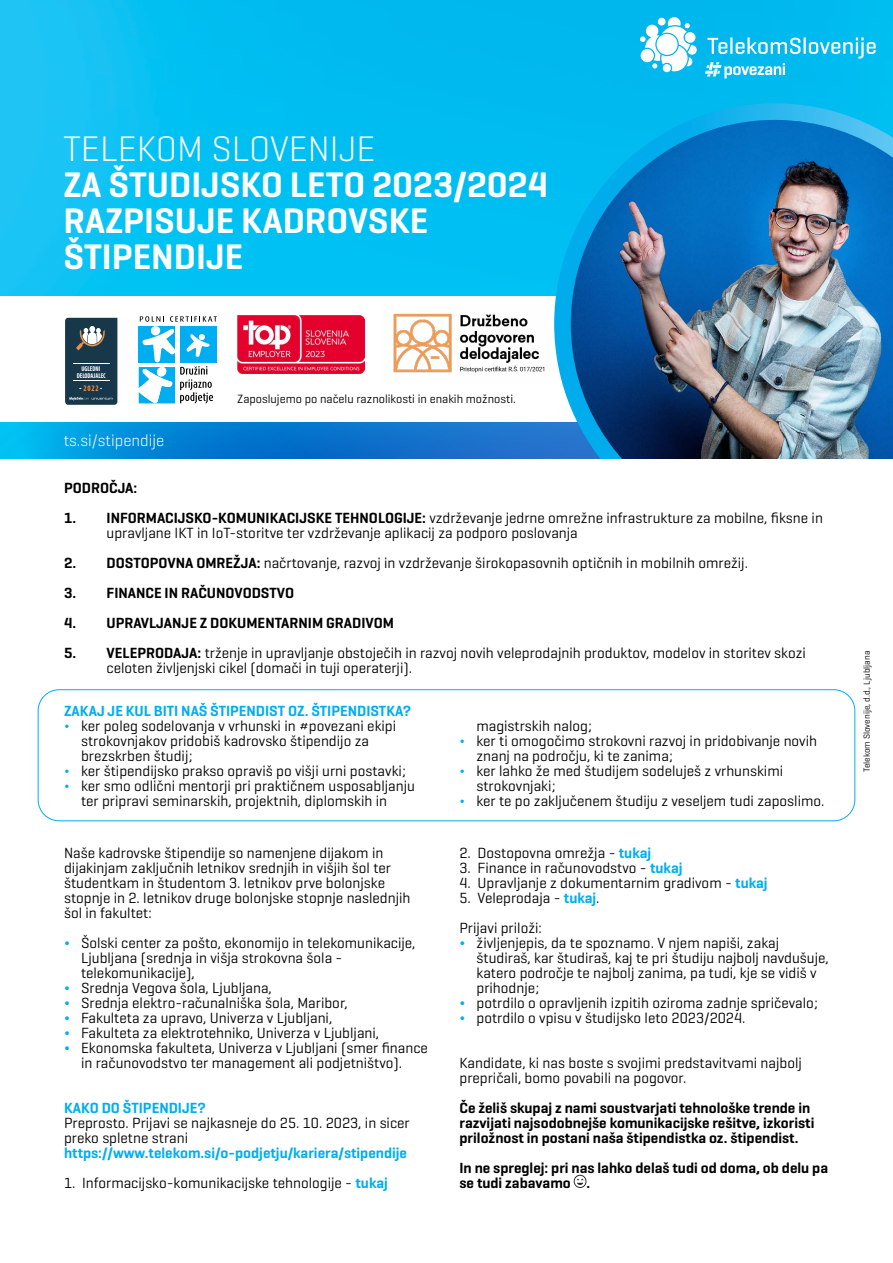
<style>
.page{position:relative;width:893px;height:1263px;background:#fff}
.page>*{position:absolute;margin:0;border:0;box-sizing:border-box;transform-origin:0 0}
.t1{font:600 36.15px/36px "Geogrotesque";color:#fff}
.t2{font:300 36.15px "Geogrotesque";color:#fff}
.t3{font:300 16.5px "Geogrotesque";color:#fff}
.t4{font:15px/15px "Geogrotesque";color:#000}
.t5{font:600 15px/15px "Geogrotesque";color:#000}
.t6{font:600 15px "Geogrotesque";color:#00aeef}
.t7{font:12.15px "Geogrotesque";color:#000}
.t8{font:9px "Geogrotesque";color:#000}
.t9{font:700 condensed 8.4px "Myriad Pro";color:#ee8f45;scale:.89 1}
.t10{font:700 condensed 7.05px/6.9px "Myriad Pro";color:#fff;text-align:center;scale:.89 1}
.s1{font-family:"Roboto Condensed";font-stretch:normal;color:#fff}
.s2{font-weight:600}
.s3{color:#00aeef}
.s4{font-weight:600;color:#00aeef}
</style>
<div class="page">
<img style="left:0;top:0;width:893px;height:459px">
<svg style="left:11px;top:421px;width:263px;height:38px;background:#0693da"></svg>
<svg style="left:274px;top:421px;width:280px;height:38px;background:#1975cb"></svg>
<svg style="left:705px;top:62px;width:80px;height:17px"></svg>
<svg style="left:707px;top:37px;width:93px;height:17px"></svg>
<hr style="left:803px;top:37px;width:3px;height:17px;background:#fff">
<svg style="left:809px;top:37px;width:67px;height:22px"></svg>
<svg style="left:640px;top:17px;width:57px;height:54px"></svg>
<div style="left:0;top:296px;width:649px;height:125px;background:#fff"></div>
<svg style="left:139px;top:316px;width:78px;height:88px"></svg>
<svg style="left:65px;top:318px;width:52px;height:87px;background:#2e4859"></svg>
<img style="left:237px;top:316px;width:128px;height:58px">
<img style="left:393px;top:313px;width:152px;height:60px">
<svg style="left:554px;top:103px;width:339px;height:356px;background:#19b8ed"></svg>
<img style="left:571px;top:120px;width:322px;height:339px">
<div style="left:38px;top:689px;width:817px;height:132px;border:1px solid #00aeef;border-radius:21px"></div>
<svg style="left:574px;top:1175px;width:12px;height:13px"></svg>
<h1 class="t2" style="left:64px;top:126px;width:313px">TELEKOM SLOVENIJE</h1>
<h1 class="t1" style="left:64px;top:167px;width:486px">ZA ŠTUDIJSKO LETO 2023/2024<br>RAZPISUJE KADROVSKE<br>ŠTIPENDIJE</h1>
<p class="t10" style="left:77px;top:365px;width:34px">UGLEDNI<br>DELODAJALEC</p>
<p class="t9" style="left:79px;top:383px;width:28px"><span class="s1">-</span> 2022<span class="s1">-</span></p>
<p class="t3" style="left:64px;top:430px;width:102px">ts.si/stipendije</p>
<p class="t7" style="left:237px;top:391px;width:280px">Zaposlujemo po načelu raznolikosti in enakih možnosti.</p>
<p class="t5" style="left:64px;top:480px;width:75px">PODROČJA:</p>
<p class="t4" style="left:107px;top:510px;width:718px;text-indent:-43px"><span class="s2">1. INFORMACIJSKO-KOMUNIKACIJSKE TEHNOLOGIJE:</span> vzdrževanje jedrne omrežne infrastrukture za mobilne, fiksne in upravljane IKT in IoT-storitve ter vzdrževanje aplikacij za podporo poslovanja</p>
<p class="t4" style="left:64px;top:555px;width:685px"><span class="s2">2. DOSTOPOVNA OMREŽJA:</span> načrtovanje, razvoj in vzdrževanje širokopasovnih optičnih in mobilnih omrežij.</p>
<p class="t5" style="left:64px;top:585px;width:232px">3. FINANCE IN RAČUNOVODSTVO</p>
<p class="t5" style="left:64px;top:615px;width:331px">4. UPRAVLJANJE Z DOKUMENTARNIM GRADIVOM</p>
<p class="t4" style="left:107px;top:645px;width:701px;text-indent:-43px"><span class="s2">5. VELEPRODAJA:</span> trženje in upravljanje obstoječih in razvoj novih veleprodajnih produktov, modelov in storitev skozi celoten življenjski cikel (domači in tuji operaterji).</p>
<p class="t6" style="left:64px;top:701px;width:349px">ZAKAJ JE KUL BITI NAŠ ŠTIPENDIST OZ. ŠTIPENDISTKA?</p>
<p class="t4" style="left:64px;top:718px;width:334px"><span class="s3">¬</span> ker poleg sodelovanja v vrhunski in #povezani ekipi</p>
<p class="t4" style="left:81px;top:733px;width:290px">strokovnjakov pridobiš kadrovsko štipendijo za</p>
<p class="t4" style="left:81px;top:748px;width:113px">brezskrben študij;</p>
<p class="t4" style="left:64px;top:763px;width:343px"><span class="s3">¬</span> ker štipendijsko prakso opraviš po višji urni postavki;</p>
<p class="t4" style="left:64px;top:778px;width:352px"><span class="s3">¬</span> ker smo odlični mentorji pri praktičnem usposabljanju</p>
<p class="t4" style="left:81px;top:793px;width:308px">ter pripravi seminarskih, projektnih, diplomskih in</p>
<p class="t4" style="left:64px;top:845px;width:348px">Naše kadrovske štipendije so namenjene dijakom in dijakinjam zaključnih letnikov srednjih in višjih šol ter študentkam in študentom 3. letnikov prve bolonjske stopnje in 2. letnikov druge bolonjske stopnje naslednjih šol in fakultet:</p>
<p class="t4" style="left:64px;top:935px;width:353px"><span class="s4">¬</span> Šolski center za pošto, ekonomijo in telekomunikacije,</p>
<p class="t4" style="left:81px;top:950px;width:263px">Ljubljana (srednja in višja strokovna šola -</p>
<p class="t4" style="left:81px;top:965px;width:115px">telekomunikacije),</p>
<p class="t4" style="left:64px;top:980px;width:209px"><span class="s4">¬</span> Srednja Vegova šola, Ljubljana,</p>
<p class="t4" style="left:64px;top:995px;width:285px"><span class="s4">¬</span> Srednja elektro-računalniška šola, Maribor,</p>
<p class="t4" style="left:64px;top:1010px;width:270px"><span class="s4">¬</span> Fakulteta za upravo, Univerza v Ljubljani,</p>
<p class="t4" style="left:64px;top:1025px;width:317px"><span class="s4">¬</span> Fakulteta za elektrotehniko, Univerza v Ljubljani,</p>
<p class="t4" style="left:64px;top:1040px;width:365px"><span class="s4">¬</span> Ekonomska fakulteta, Univerza v Ljubljani (smer finance</p>
<p class="t4" style="left:81px;top:1055px;width:323px">in računovodstvo ter management ali podjetništvo).</p>
<p class="t6" style="left:64px;top:1098px;width:143px">KAKO DO ŠTIPENDIJE?</p>
<p class="t4" style="left:64px;top:1115px;width:347px">Preprosto. Prijavi se najkasneje do 25. 10. 2023, in sicer preko spletne strani</p>
<p class="t6" style="left:64px;top:1143px;width:345px">https://www.telekom.si/o-podjetju/kariera/stipendije</p>
<p class="t4" style="left:64px;top:1175px;width:325px">1. Informacijsko-komunikacijske tehnologije - <span class="s4">tukaj</span></p>
<p class="t4" style="left:476px;top:718px;width:117px">magistrskih nalog;</p>
<p class="t4" style="left:459px;top:733px;width:359px"><span class="s3">¬</span> ker ti omogočimo strokovni razvoj in pridobivanje novih</p>
<p class="t4" style="left:476px;top:748px;width:198px">znanj na področju, ki te zanima;</p>
<p class="t4" style="left:459px;top:763px;width:325px"><span class="s3">¬</span> ker lahko že med študijem sodeluješ z vrhunskimi</p>
<p class="t4" style="left:476px;top:778px;width:81px">strokovnjaki;</p>
<p class="t4" style="left:459px;top:793px;width:367px"><span class="s3">¬</span> ker te po zaključenem študiju z veseljem tudi zaposlimo.</p>
<p class="t4" style="left:459px;top:845px;width:193px">2. Dostopovna omrežja - <span class="s4">tukaj</span></p>
<p class="t4" style="left:459px;top:860px;width:224px">3. Finance in računovodstvo - <span class="s4">tukaj</span></p>
<p class="t4" style="left:459px;top:875px;width:310px">4. Upravljanje z dokumentarnim gradivom - <span class="s4">tukaj</span></p>
<p class="t4" style="left:459px;top:882px;width:142px;line-height:30px">5. Veleprodaja - <span class="s4">tukaj</span>.<br>Prijavi priloži:</p>
<p class="t4" style="left:459px;top:935px;width:321px"><span class="s4">¬</span> življenjepis, da te spoznamo. V njem napiši, zakaj</p>
<p class="t4" style="left:476px;top:950px;width:354px">študiraš, kar študiraš, kaj te pri študiju najbolj navdušuje,</p>
<p class="t4" style="left:476px;top:965px;width:342px">katero področje te najbolj zanima, pa tudi, kje se vidiš v</p>
<p class="t4" style="left:476px;top:980px;width:64px">prihodnje;</p>
<p class="t4" style="left:459px;top:995px;width:360px"><span class="s4">¬</span> potrdilo o opravljenih izpitih oziroma zadnje spričevalo;</p>
<p class="t4" style="left:459px;top:1010px;width:287px"><span class="s4">¬</span> potrdilo o vpisu v študijsko leto 2023/2024.</p>
<p class="t4" style="left:459px;top:1055px;width:344px">Kandidate, ki nas boste s svojimi predstavitvami najbolj prepričali, bomo povabili na pogovor.</p>
<p class="t5" style="left:459px;top:1100px;width:356px">Če želiš skupaj z nami soustvarjati tehnološke trende in razvijati najsodobnejše komunikacijske rešitve, izkoristi priložnost in postani naša štipendistka oz. štipendist.</p>
<p class="t5" style="left:459px;top:1160px;width:370px">In ne spreglej: pri nas lahko delaš tudi od doma, ob delu pa se tudi zabavamo .</p>
<p class="t8" style="left:861px;top:772px;width:123px;rotate:-90deg">Telekom Slovenije, d.d., Ljubljana</p>
</div>
